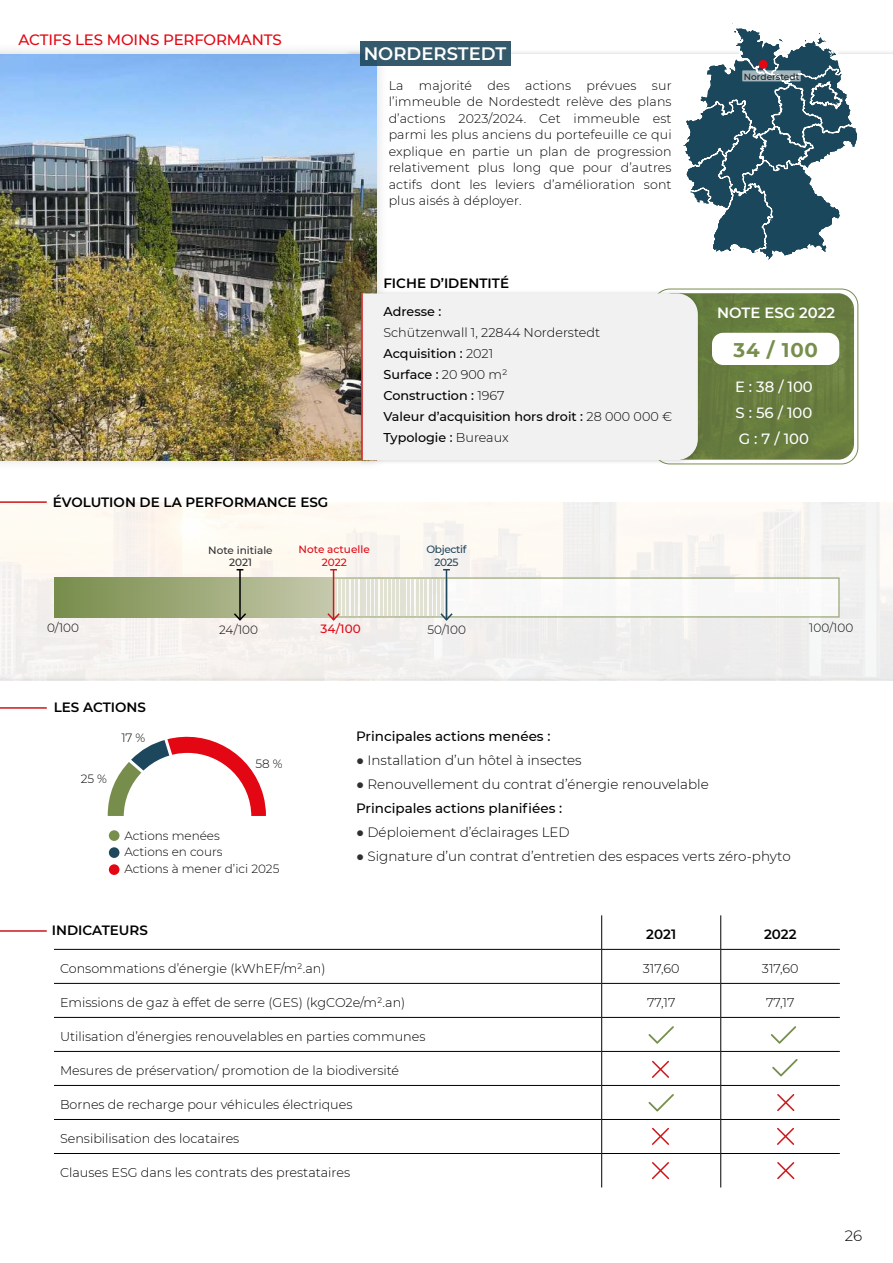
<style>
.page{position:relative;width:893px;height:1263px;background:#fff}
.page>*{position:absolute;margin:0;border:0;box-sizing:border-box;transform-origin:0 0}
.t1{font:700 19.8px "Montserrat";color:#778e4c}
.t2{font:600 18px "Montserrat";color:#fff}
.t3{font:500 15px "Montserrat";letter-spacing:-.01em;color:#e30613}
.t4{font:300 15px "Montserrat";color:#000}
.t5{font:500 14.85px/26.4px "Montserrat";color:#fff;text-align:justify}
.t6{font:600 14.85px "Montserrat";color:#fff}
.t7{font:300 13.5px/24px "Montserrat";color:#000}
.t8{font:600 13.5px "Montserrat";color:#000}
.t9{font:500 13.5px "Montserrat";color:#000}
.t10{font:300 12.75px "Montserrat";color:#000}
.t11{font:500 12.75px/21px "Montserrat";color:#000}
.t12{font:300 12.6px/16.5px "Montserrat";letter-spacing:.01em;color:#000;text-align:justify}
.t13{font:300 12px/16.5px "Montserrat";color:#000}
.t14{font:500 12px "Montserrat";color:#e30613}
.t15{font:500 10.5px/12.6px "Montserrat";color:#302f33;text-align:center}
.t16{font:500 10.5px/12.6px "Montserrat";color:#e30613;text-align:center}
.t17{font:500 10.5px/12.6px "Montserrat";letter-spacing:-.03em;color:#1f485c;text-align:center}
.t18{font:500 9px "Montserrat";color:#1e1e1c}
.s1{font-weight:300}
.s2{font-family:"Arial";font-weight:400;color:#302f33}
.s3{font-weight:500}
</style>
<div class="page">
<svg style="left:0;top:680px;width:893px;height:508px"></svg>
<img style="left:0;top:502px;width:893px;height:178px">
<svg style="left:666px;top:288px;width:193px;height:71px"></svg>
<div style="left:0;top:42px;width:388px;height:430px;background:#000;opacity:.15"></div>
<img style="left:0;top:54px;width:376px;height:406px">
<div style="left:653px;top:289px;width:205px;height:175px;border:1px solid #778e4c;border-radius:17px"></div>
<img style="left:702px;top:293px;width:152px;height:167px">
<div style="left:712px;top:333px;width:127px;height:32px;background:#fff;border-radius:11px"></div>
<div style="left:357px;top:289px;width:345px;height:176px;background:#000;opacity:.15"></div>
<div style="left:363px;top:293px;width:335px;height:167px;background:#f1f1f1"></div>
<hr style="left:720px;top:915px;width:1px;height:34px;background:#000">
<hr style="left:54px;top:949px;width:548px;height:1px;background:#000">
<hr style="left:602px;top:949px;width:119px;height:1px;background:#000">
<hr style="left:721px;top:949px;width:119px;height:1px;background:#000">
<hr style="left:601px;top:915px;width:1px;height:34px;background:#000">
<hr style="left:601px;top:950px;width:1px;height:33px;background:#000">
<hr style="left:720px;top:950px;width:1px;height:33px;background:#000">
<hr style="left:54px;top:983px;width:548px;height:1px;background:#000">
<hr style="left:602px;top:983px;width:119px;height:1px;background:#000">
<hr style="left:601px;top:984px;width:1px;height:33px;background:#000">
<hr style="left:721px;top:983px;width:119px;height:1px;background:#000">
<hr style="left:720px;top:984px;width:1px;height:33px;background:#000">
<hr style="left:54px;top:1017px;width:548px;height:1px;background:#000">
<hr style="left:602px;top:1017px;width:119px;height:1px;background:#000">
<hr style="left:601px;top:1018px;width:1px;height:33px;background:#000">
<hr style="left:721px;top:1017px;width:119px;height:1px;background:#000">
<hr style="left:720px;top:1018px;width:1px;height:33px;background:#000">
<hr style="left:54px;top:1051px;width:548px;height:1px;background:#000">
<hr style="left:602px;top:1051px;width:119px;height:1px;background:#000">
<hr style="left:601px;top:1052px;width:1px;height:33px;background:#000">
<hr style="left:721px;top:1051px;width:119px;height:1px;background:#000">
<hr style="left:720px;top:1052px;width:1px;height:33px;background:#000">
<hr style="left:54px;top:1085px;width:548px;height:1px;background:#000">
<hr style="left:602px;top:1085px;width:119px;height:1px;background:#000">
<hr style="left:601px;top:1086px;width:1px;height:33px;background:#000">
<hr style="left:721px;top:1085px;width:119px;height:1px;background:#000">
<hr style="left:720px;top:1086px;width:1px;height:33px;background:#000">
<hr style="left:54px;top:1119px;width:548px;height:1px;background:#000">
<hr style="left:602px;top:1119px;width:119px;height:1px;background:#000">
<hr style="left:601px;top:1120px;width:1px;height:33px;background:#000">
<hr style="left:721px;top:1119px;width:119px;height:1px;background:#000">
<hr style="left:720px;top:1120px;width:1px;height:33px;background:#000">
<hr style="left:54px;top:1153px;width:548px;height:1px;background:#000">
<hr style="left:602px;top:1153px;width:119px;height:1px;background:#000">
<hr style="left:601px;top:1154px;width:1px;height:33px;background:#000">
<hr style="left:721px;top:1153px;width:119px;height:1px;background:#000">
<hr style="left:720px;top:1154px;width:1px;height:33px;background:#000">
<svg style="left:650px;top:1160px;width:20px;height:20px"></svg>
<svg style="left:776px;top:1160px;width:20px;height:20px"></svg>
<svg style="left:650px;top:1059px;width:20px;height:20px"></svg>
<svg style="left:776px;top:1092px;width:20px;height:20px"></svg>
<svg style="left:650px;top:1126px;width:20px;height:20px"></svg>
<svg style="left:775px;top:1126px;width:20px;height:20px"></svg>
<svg style="left:771px;top:1057px;width:28px;height:21px"></svg>
<svg style="left:647px;top:1024px;width:29px;height:21px"></svg>
<svg style="left:769px;top:1024px;width:29px;height:21px"></svg>
<svg style="left:647px;top:1092px;width:29px;height:21px"></svg>
<hr style="left:0;top:501px;width:47px;height:2px;background:#cd1719">
<hr style="left:361px;top:293px;width:2px;height:167px;background:#cd1719">
<hr style="left:239px;top:570px;width:2px;height:50px;background:#000">
<hr style="left:333px;top:570px;width:1px;height:50px;background:#cd1719">
<hr style="left:0;top:707px;width:47px;height:2px;background:#cd1719">
<hr style="left:0;top:930px;width:47px;height:2px;background:#cd1719">
<svg style="left:682px;top:23px;width:177px;height:237px"></svg>
<div style="left:124px;top:753px;width:127px;height:127px;background:#fff;border-radius:50%"></div>
<div style="left:109px;top:830px;width:10px;height:11px;background:#778e4c;border-radius:50%"></div>
<div style="left:109px;top:847px;width:10px;height:11px;background:#1f485c;border-radius:50%"></div>
<div style="left:109px;top:864px;width:10px;height:11px;background:#e30613;border-radius:50%"></div>
<svg style="left:108px;top:729px;width:158px;height:103px"></svg>
<div style="left:360px;top:42px;width:151px;height:24px;background:#355a6c"></div>
<svg style="left:742px;top:70px;width:59px;height:11px"></svg>
<div style="left:759px;top:60px;width:8px;height:9px;background:#e30613;border-radius:50%"></div>
<hr style="left:446px;top:570px;width:1px;height:50px;background:#1f485c">
<svg style="left:53px;top:576px;width:787px;height:46px"></svg>
<p class="t3" style="left:18px;top:29px;width:265px">ACTIFS LES MOINS PERFORMANTS</p>
<p class="t8" style="left:53px;top:493px;width:277px">ÉVOLUTION DE LA PERFORMANCE ESG</p>
<h2 class="t2" style="left:364px;top:41px;width:144px">NORDERSTEDT</h2>
<p class="t12" style="left:389px;top:76px;width:284px">La majorité des actions prévues sur l’immeuble de Nordestedt relève des plans d’actions 2023/2024. Cet immeuble est parmi les plus anciens du portefeuille ce qui explique en partie un plan de progression relativement plus long que pour d’autres actifs dont les leviers d’amélioration sont plus aisés à déployer.</p>
<p class="t8" style="left:383px;top:274px;width:127px">FICHE D’IDENTITÉ</p>
<p class="t11" style="left:383px;top:301px;width:59px">Adresse :</p>
<p class="t11" style="left:383px;top:322px;width:290px"><span class="s1">Schützenwall 1, 22844 Norderstedt<br></span>Acquisition : <span class="s1">2021<br></span>Surface : <span class="s1">20 900 m²<br></span>Construction : <span class="s1">1967<br></span>Valeur d’acquisition hors droit : <span class="s1">28 000 000 €<br></span>Typologie : <span class="s1">Bureaux</span></p>
<p class="t15" style="left:208px;top:543px;width:66px">Note initiale<br>2021</p>
<p class="t16" style="left:299px;top:543px;width:73px">Note actuelle<br>2022</p>
<p class="t17" style="left:426px;top:543px;width:42px">Objectif<br>2025</p>
<p class="t18" style="left:744px;top:70px;width:57px">Norderstedt</p>
<p class="t6" style="left:717px;top:302px;width:119px">NOTE ESG 2022</p>
<h1 class="t1" style="left:733px;top:336px;width:86px">34 / 100</h1>
<p class="t5" style="left:735px;top:373px;width:79px">E : 38 / 100<br>S : 56 / 100<br>G : 7 / 100</p>
<p class="t13" style="left:47px;top:619px;width:33px">0/100</p>
<p class="t13" style="left:219px;top:621px;width:40px">24/100</p>
<p class="t14" style="left:320px;top:620px;width:42px">34/100</p>
<p class="t13" style="left:427px;top:621px;width:40px">50/100</p>
<p class="t13" style="left:809px;top:619px;width:46px">100/100</p>
<p class="t8" style="left:54px;top:698px;width:94px">LES ACTIONS</p>
<p class="t13" style="left:81px;top:770px;width:28px">25 %</p>
<p class="t13" style="left:121px;top:729px;width:26px">17 %</p>
<p class="t13" style="left:256px;top:755px;width:29px">58 %</p>
<p class="t13" style="left:124px;top:827px;width:157px">Actions menées<br>Actions en cours<br>Actions à mener d’ici 2025</p>
<p class="t8" style="left:52px;top:921px;width:98px">INDICATEURS</p>
<p class="t9" style="left:356px;top:727px;width:196px">Principales actions menées :</p>
<p class="t7" style="left:356px;top:748px;width:227px"><span class="s2">●</span> Installation d’un hôtel à insectes</p>
<p class="t7" style="left:356px;top:772px;width:354px"><span class="s2">●</span> Renouvellement du contrat d’énergie renouvelable<br><span class="s3">Principales actions planifiées :</span></p>
<p class="t7" style="left:356px;top:820px;width:215px"><span class="s2">●</span> Déploiement d’éclairages LED</p>
<p class="t7" style="left:356px;top:844px;width:436px"><span class="s2">●</span> Signature d’un contrat d’entretien des espaces verts zéro-phyto</p>
<p class="t8" style="left:646px;top:924px;width:31px">2021</p>
<p class="t8" style="left:764px;top:924px;width:34px">2022</p>
<p class="t10" style="left:60px;top:959px;width:267px">Consommations d’énergie (kWhEF/m².an)</p>
<p class="t10" style="left:643px;top:959px;width:38px">317,60</p>
<p class="t10" style="left:762px;top:959px;width:38px">317,60</p>
<p class="t10" style="left:60px;top:993px;width:347px">Emissions de gaz à effet de serre (GES) (kgCO2e/m².an)</p>
<p class="t10" style="left:647px;top:993px;width:30px">77,17</p>
<p class="t10" style="left:766px;top:993px;width:30px">77,17</p>
<p class="t10" style="left:60px;top:1027px;width:367px">Utilisation d’énergies renouvelables en parties communes</p>
<p class="t10" style="left:60px;top:1061px;width:341px">Mesures de préservation/ promotion de la biodiversité</p>
<p class="t10" style="left:60px;top:1095px;width:294px">Bornes de recharge pour véhicules électriques</p>
<p class="t10" style="left:60px;top:1129px;width:181px">Sensibilisation des locataires</p>
<p class="t10" style="left:60px;top:1163px;width:292px">Clauses ESG dans les contrats des prestataires</p>
<p class="t4" style="left:845px;top:1226px;width:19px">26</p>
</div>
